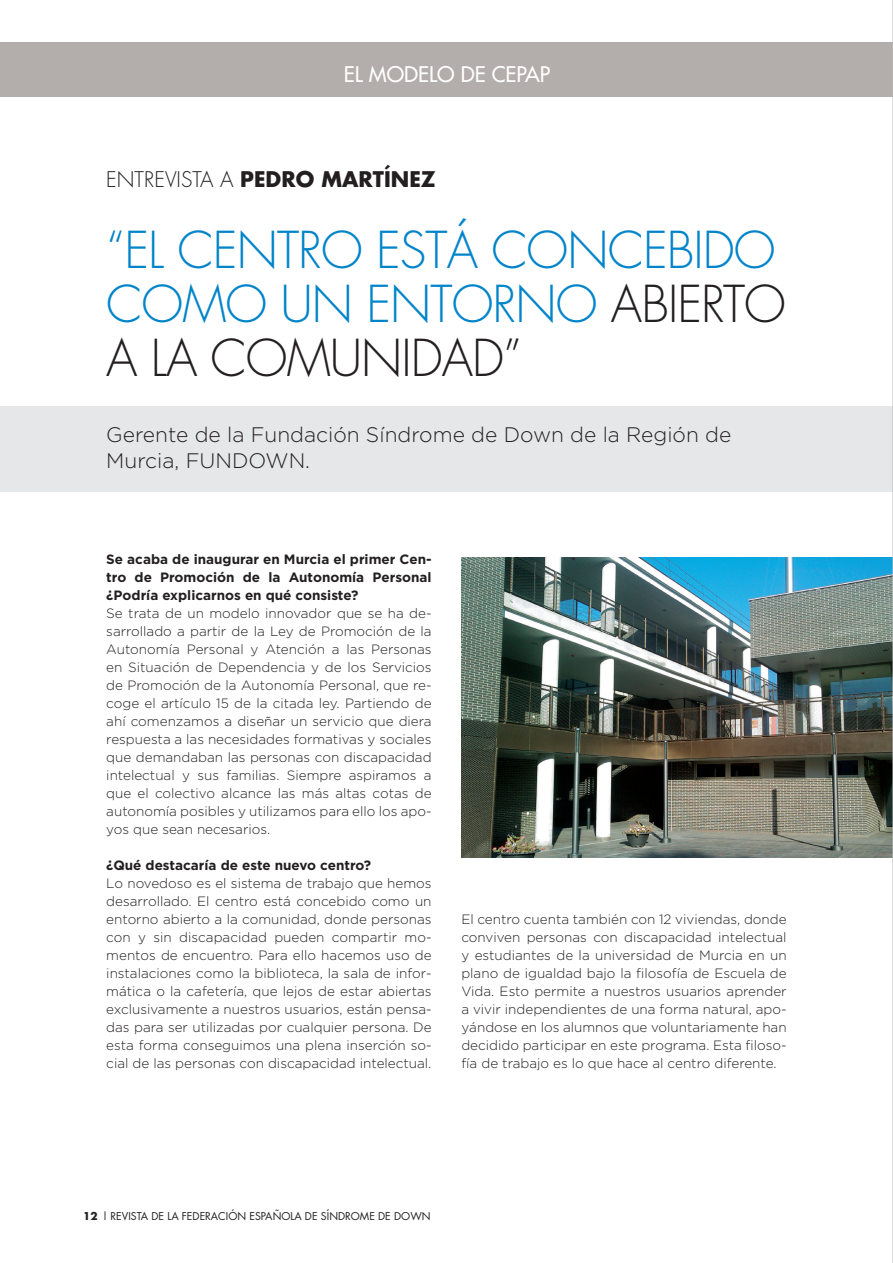
<style>
.page{position:relative;width:893px;height:1263px;background:#fff}
.page>*{position:absolute;margin:0;border:0;box-sizing:border-box;transform-origin:0 0}
.t1{font:300 49.5px/54px "Futura";letter-spacing:-.02em;color:#0084ca}
.t2{font:300 21px/25.2px "Gotham";color:#231f20}
.t3{font:700 21px "Futura";color:#231f20}
.t4{font:21px "Futura";color:#fff}
.t5{font:300 13.5px/18px "Gotham";color:#231f20;text-align:justify}
.t6{font:700 13.5px/18px "Gotham";color:#231f20;text-align:justify}
.t7{font:10.5px "Futura";color:#231f20}
.s1{font-weight:300}
.s2{color:#231f20}
.s3{font-weight:700}
</style>
<div class="page">
<div style="left:0;top:43px;width:893px;height:54px;background:#b3adab"></div>
<div style="left:0;top:406px;width:893px;height:85px;background:#e6e7e9"></div>
<img style="left:461px;top:557px;width:431px;height:301px">
<hr style="left:892px;top:0;width:1px;height:1263px;background:#bcbdc0">
<h2 class="t4" style="left:344px;top:61px;width:41px">EL MODELO</h2>
<h2 class="t4" style="left:461px;top:61px;width:57px">DE CEPAP</h2>
<h2 class="t3" style="left:106px;top:164px;width:331px"><span class="s1">ENTREVISTA A</span> PEDRO MARTÍNEZ</h2>
<h1 class="t1" style="left:106px;top:224px;width:681px">“EL CENTRO ESTÁ CONCEBIDO<br>COMO UN ENTORNO <span class="s2">ABIERTO<br>A LA COMUNIDAD”</span></h1>
<h2 class="t2" style="left:106px;top:422px;width:627px">Gerente de la Fundación Síndrome de Down de la Región de<br>Murcia, FUNDOWN.</h2>
<p class="t6" style="left:106px;top:550px;width:327px">Se acaba de inaugurar en M urcia el primer Cen&shy;tro de Promoción de la Autonomía Personal ¿Podría explicarnos en qué consiste?</p>
<p class="t5" style="left:106px;top:604px;width:327px">Se trata de un modelo innovador que se ha de&shy;sarrollado a partir de la Ley de Promoción de la Autonomía Personal y Atención a las Personas en Situación de Dependencia y de los Servicios de Promoción de la Autonomía Personal, que re&shy;coge el artículo 15 de la citada ley. Partiendo de ahí comenzamos a diseñar un servicio que diera respuesta a las necesidades formativas y sociales que demandaban las personas con discapacidad intelectual y sus familias. Siempre aspiramos a que el colectivo alcance las más altas cotas de autonomía posibles y utilizamos para ello los apo&shy;yos que sean necesarios.</p>
<p class="t6" style="left:106px;top:856px;width:266px">¿Qué destacaría de este nuevo centro?</p>
<p class="t5" style="left:106px;top:874px;width:327px">Lo novedoso es el sistema de trabajo que hemos desarrollado. El centro está concebido como un entorno abierto a la comunidad, donde personas con y sin discapacidad pueden compartir mo&shy;mentos de encuentro. Para ello hacemos uso de instalaciones como la biblioteca, la sala de infor&shy;mática o la cafetería, que lejos de estar abiertas exclusivamente a nuestros usuarios, están pensa&shy;das para ser utilizadas por cualquier persona. De esta forma conseguimos una plena inserción so&shy;cial de las personas con discapacidad intelectual.</p>
<p class="t5" style="left:461px;top:910px;width:327px">El centro cuenta también con 12 viviendas, donde conviven personas con discapacidad intelectual y estudiantes de la universidad de Murcia en un plano de igualdad bajo la filosofía de Escuela de Vida. Esto permite a nuestros usuarios aprender a vivir independientes de una forma natural, apo&shy;yándose en los alumnos que voluntariamente han decidido participar en este programa. Esta filoso&shy;fía de trabajo es lo que hace al centro diferente.</p>
<p class="t7" style="left:83px;top:1209px;width:111px"><span class="s3">12</span> | REVISTA DE LA FEDER</p>
<p class="t7" style="left:211px;top:1209px;width:221px">ACIÓN ESPAÑOLA DE SÍNDROME DE DOWN</p>
</div>
